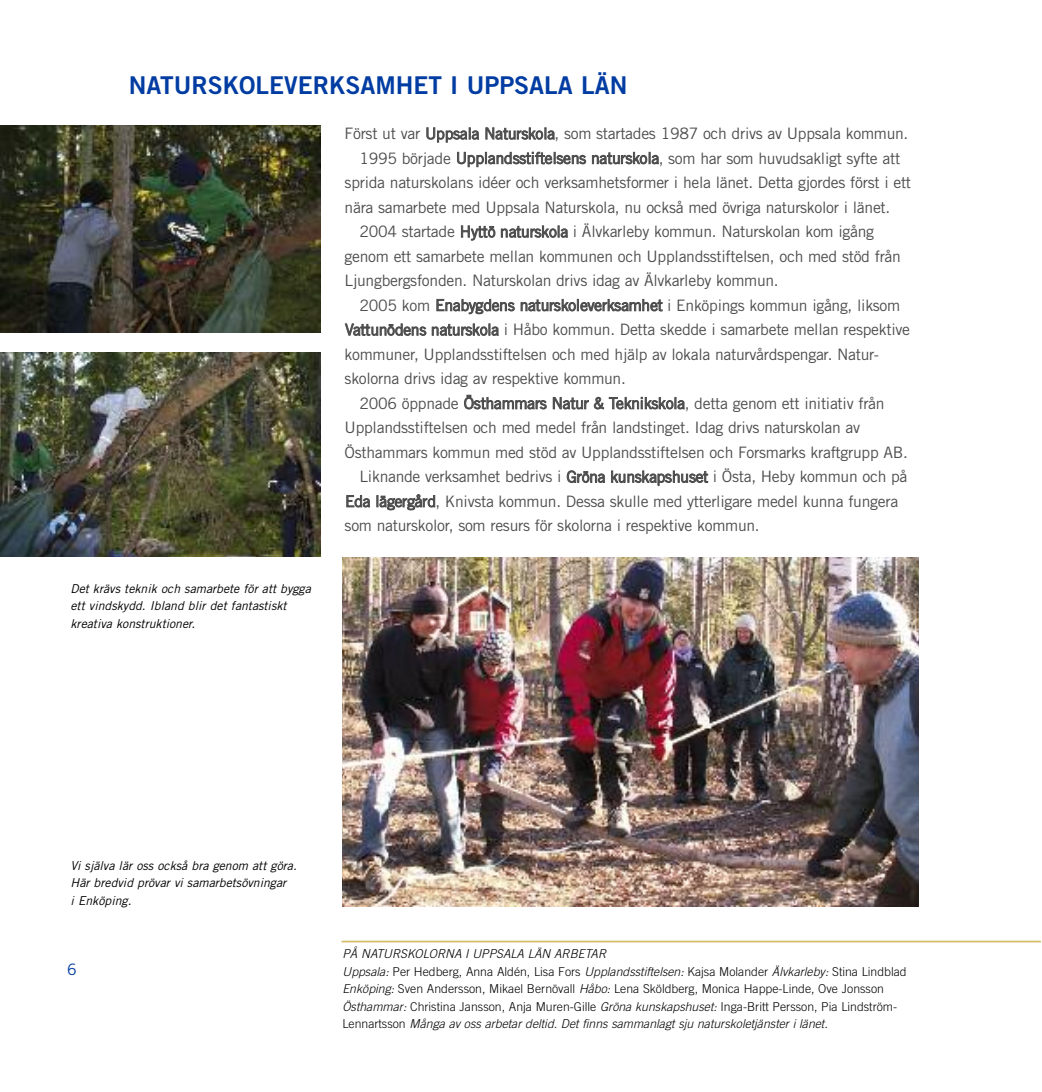
<style>
.page{position:relative;width:1042px;height:1092px;background:#fff}
.page>*{position:absolute;margin:0;border:0;box-sizing:border-box;transform-origin:0 0}
.t1{font:24.5px "Trade Gothic Bold Two";color:#003ca2}
.t2{font:15.75px "Trade Gothic";letter-spacing:-.02em;color:#4d4d4d}
.t3{font:15.75px "Trade Gothic";color:#003ca2}
.t4{font:300 12.25px/17.5px "Trade Gothic";color:#000}
.t5{font:italic 12.25px/17.5px "Trade Gothic";color:#000}
.s1{font-style:italic}
</style>
<div class="page">
<img style="left:0;top:125px;width:320px;height:207px">
<img style="left:0;top:352px;width:320px;height:204px">
<img style="left:342px;top:557px;width:576px;height:349px">
<hr style="left:341px;top:940px;width:700px;height:2px;background:#d4be67">
<h1 class="t1" style="left:129px;top:76px;width:500px">NATURSKOLEVERKSAMHET I UPPSALA LÄN</h1>
<p class="t5" style="left:70px;top:581px;width:242px">Det krävs teknik och samarbete för att bygga ett vindskydd. Ibland blir det fantastiskt kreativa konstruktioner.</p>
<p class="t2" style="left:345px;top:128px;width:565px">Först ut var Uppsala Naturskola, som startades 1987 och drivs av Uppsala kommun.</p>
<p class="t2" style="left:359px;top:152px;width:542px">1995 började Upplandsstiftelsens naturskola, som har som huvudsakligt syfte att</p>
<p class="t2" style="left:345px;top:177px;width:568px">sprida naturskolans idéer och verksamhetsformer i hela länet. Detta gjordes först i ett</p>
<p class="t2" style="left:345px;top:201px;width:547px">nära samarbete med Uppsala Naturskola, nu också med övriga naturskolor i länet.</p>
<p class="t2" style="left:359px;top:226px;width:516px">2004 startade Hyttö naturskola i Älvkarleby kommun. Naturskolan kom igång</p>
<p class="t2" style="left:345px;top:250px;width:558px">genom ett samarbete mellan kommunen och Upplandsstiftelsen, och med stöd från</p>
<p class="t2" style="left:345px;top:275px;width:436px">Ljungbergsfonden. Naturskolan drivs idag av Älvkarleby kommun.</p>
<p class="t2" style="left:359px;top:299px;width:542px">2005 kom Enabygdens naturskoleverksamhet i Enköpings kommun igång, liksom</p>
<p class="t2" style="left:345px;top:324px;width:566px">Vattunödens naturskola i Håbo kommun. Detta skedde i samarbete mellan respektive</p>
<p class="t2" style="left:345px;top:348px;width:536px">kommuner, Upplandsstiftelsen och med hjälp av lokala naturvårdspengar. Natur-</p>
<p class="t2" style="left:345px;top:373px;width:283px">skolorna drivs idag av respektive kommun.</p>
<p class="t2" style="left:359px;top:397px;width:527px">2006 öppnade Östhammars Natur &amp; Teknikskola, detta genom ett initiativ från</p>
<p class="t2" style="left:345px;top:422px;width:517px">Upplandsstiftelsen och med medel från landstinget. Idag drivs naturskolan av</p>
<p class="t2" style="left:345px;top:446px;width:565px">Östhammars kommun med stöd av Upplandsstiftelsen och Forsmarks kraftgrupp AB.</p>
<p class="t2" style="left:359px;top:471px;width:549px">Liknande verksamhet bedrivs i Gröna kunskapshuset i Östa, Heby kommun och på</p>
<p class="t2" style="left:345px;top:495px;width:555px">Eda lägergård, Knivsta kommun. Dessa skulle med ytterligare medel kunna fungera</p>
<p class="t2" style="left:345px;top:520px;width:417px">som naturskolor, som resurs för skolorna i respektive kommun.</p>
<p class="t5" style="left:70px;top:857px;width:228px">Vi själva lär oss också bra genom att göra.<br>Här bredvid prövar vi samarbetsövningar<br>i Enköping.</p>
<p class="t3" style="left:67px;top:963px;width:11px">6</p>
<p class="t4" style="left:342px;top:946px;width:566px"><span class="s1">PÅ NATURSKOLORNA I UPPSALA LÄN ARBETAR<br>Uppsala:</span> Per Hedberg, Anna Aldén, Lisa Fors <span class="s1">Upplandsstiftelsen:</span> Kajsa Molander <span class="s1">Älvkarleby:</span> Stina Lindblad <span class="s1">Enköping:</span> Sven Andersson, Mikael Bernövall <span class="s1">Håbo:</span> Lena Sköldberg, Monica Happe-Linde, Ove Jonsson <span class="s1">Östhammar:</span> Christina Jansson, Anja Muren-Gille <span class="s1">Gröna kunskapshuset:</span> Inga-Britt Persson, Pia Lindström-Lennartsson <span class="s1">Många av oss arbetar deltid. Det finns sammanlagt sju naturskoletjänster i länet.</span></p>
</div>
